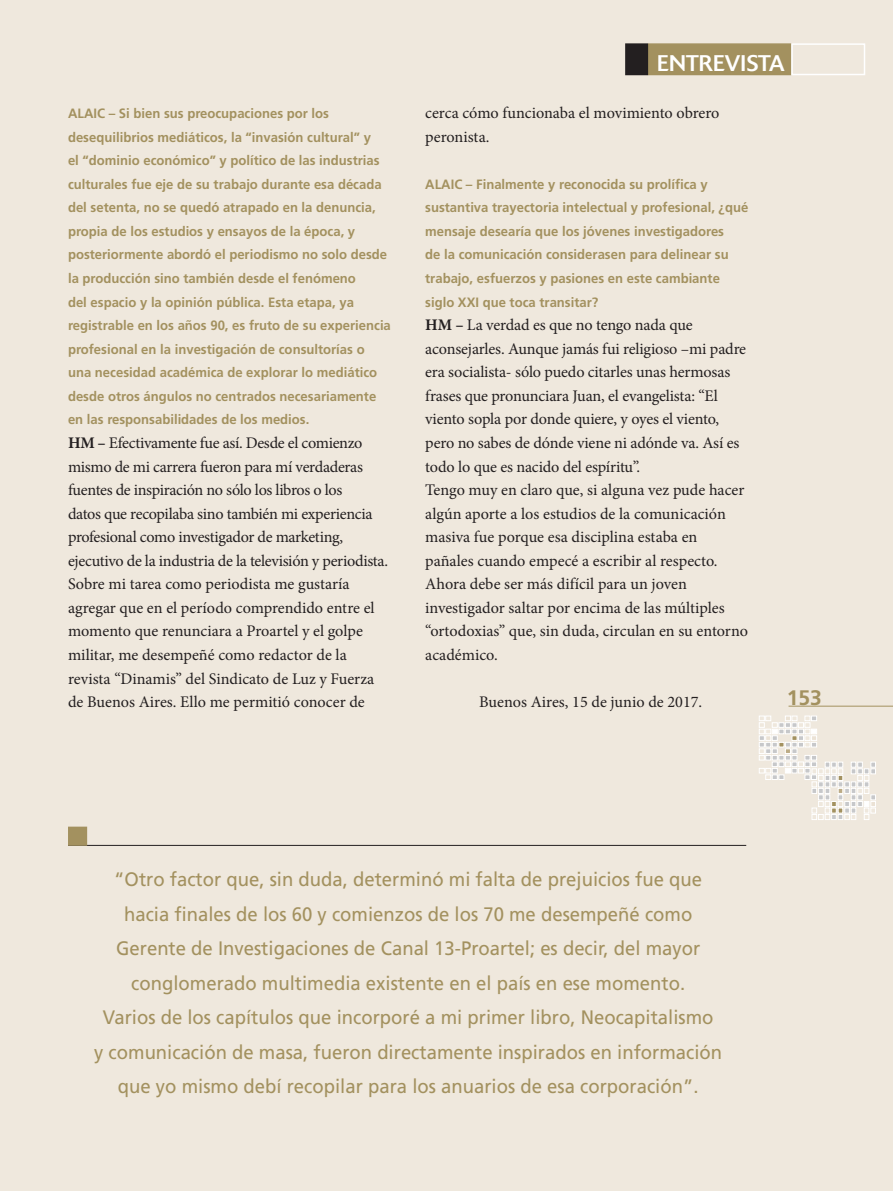
<style>
.page{position:relative;width:893px;height:1191px;background:#efe8dd}
.page>*{position:absolute;margin:0;border:0;box-sizing:border-box;transform-origin:0 0}
.t1{font:22.5px "Delta";color:#fff}
.t2{font:700 21px "Frutiger";color:#a3915f}
.t3{font:19.5px/34.5px "Frutiger";color:#a3915f;text-align:center;scale:.95 1}
.t4{font:16.2px/23.5px "Minion Pro";letter-spacing:-.01em;color:#231f20}
.t5{font:700 13.5px/23.5px "Frutiger";color:#a3915f}
.s1{font-weight:700}
</style>
<div class="page">
<hr style="left:788px;top:706px;width:105px;height:1px;background:#a3915f">
<svg style="left:759px;top:716px;width:117px;height:103px"></svg>
<div style="left:648px;top:43px;width:143px;height:32px;background:#a3915f;border:2px solid #a3915f"></div>
<div style="left:791px;top:43px;width:74px;height:32px;border:2px solid #fff"></div>
<div style="left:626px;top:44px;width:21px;height:30px;background:#231f20"></div>
<div style="left:625px;top:43px;width:23px;height:32px;border:2px solid #231f20"></div>
<hr style="left:68px;top:845px;width:678px;height:1px;background:#231f20">
<div style="left:68px;top:826px;width:19px;height:19px;background:#a3915f"></div>
<p class="t5" style="left:68px;top:102px;width:324px">ALAIC – Si bien sus preocupaciones por los desequilibrios mediáticos, la “invasión cultural” y<br>el “dominio económico” y político de las industrias culturales fue eje de su trabajo durante esa década del setenta, no se quedó atrapado en la denuncia, propia de los estudios y ensayos de la época, y posteriormente abordó el periodismo no solo desde la producción sino también desde el fenómeno<br>del espacio y la opinión pública. Esta etapa, ya registrable en los años 90, es fruto de su experiencia profesional en la investigación de consultorías o una necesidad académica de explorar lo mediático desde otros ángulos no centrados necesariamente en las responsabilidades de los medios.</p>
<p class="t4" style="left:68px;top:431px;width:322px"><span class="s1">HM –</span> Efectivamente fue así. Desde el comienzo mismo de mi carrera fueron para mí verdaderas fuentes de inspiración no sólo los libros o los<br>datos que recopilaba sino también mi experiencia profesional como investigador de marketing, ejecutivo de la industria de la televisión y periodista.<br>Sobre mi tarea como periodista me gustaría agregar que en el período comprendido entre el momento que renunciara a Proartel y el golpe militar, me desempeñé como redactor de la revista “Dinamis” del Sindicato de Luz y Fuerza de Buenos Aires. Ello me permitió conocer de</p>
<h1 class="t1" style="left:657px;top:50px;width:129px">ENTREVISTA</h1>
<p class="t4" style="left:425px;top:101px;width:296px">cerca cómo funcionaba el movimiento obrero peronista.</p>
<p class="t5" style="left:425px;top:172px;width:325px">ALAIC – Finalmente y reconocida su prolífica y sustantiva trayectoria intelectual y profesional, ¿qué mensaje desearía que los jóvenes investigadores<br>de la comunicación considerasen para delinear su trabajo, esfuerzos y pasiones en este cambiante siglo XXI que toca transitar?</p>
<p class="t4" style="left:425px;top:313px;width:324px"><span class="s1">HM –</span> La verdad es que no tengo nada que aconsejarles. Aunque jamás fui religioso –mi padre era socialista- sólo puedo citarles unas hermosas frases que pronunciara Juan, el evangelista: “El viento sopla por donde quiere, y oyes el viento, pero no sabes de dónde viene ni adónde va. Así es todo lo que es nacido del espíritu”.<br>Tengo muy en claro que, si alguna vez pude hacer algún aporte a los estudios de la comunicación masiva fue porque esa disciplina estaba en pañales cuando empecé a escribir al respecto.<br>Ahora debe ser más difícil para un joven investigador saltar por encima de las múltiples “ortodoxias” que, sin duda, circulan en su entorno académico.</p>
<p class="t4" style="left:479px;top:690px;width:225px">Buenos Aires, 15 de junio de 2017.</p>
<p class="t2" style="left:787px;top:685px;width:37px">153</p>
<p class="t3" style="left:94px;top:862px;width:662px">“Otro factor que, sin duda, determinó mi falta de prejuicios fue que hacia finales de los 60 y comienzos de los 70 me desempeñé como Gerente de I nvestigaciones de Canal 13-Proartel; es decir, del mayor conglomerado multimedia existente en el país en ese momento.<br>Varios de los capítulos que incorporé a mi primer libro, Neocapitalismo<br>y comunicación de masa, fueron directamente inspirados en información que yo mismo debí recopilar para los anuarios de esa corporación”.</p>
</div>
